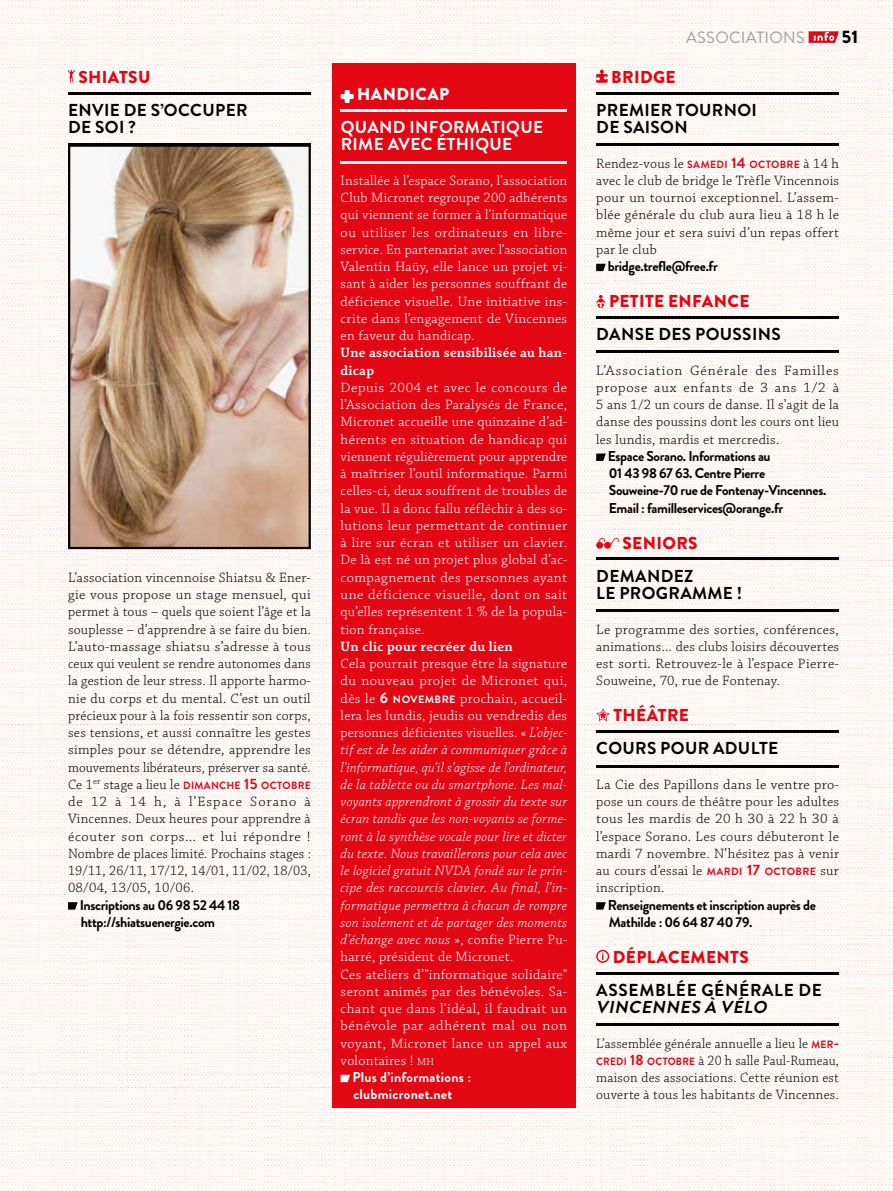
<style>
.page{position:relative;width:893px;height:1191px;background:#fff}
.page>*{position:absolute;margin:0;border:0;box-sizing:border-box;transform-origin:0 0}
.t1{font:900 18px "Brandon Grotesque";color:#000}
.t2{font:700 17.25px/17.2px "Brandon Grotesque";letter-spacing:.02em;color:#000}
.t3{font:900 17.25px "Brandon Grotesque";letter-spacing:.02em;color:#e30613}
.t4{font:700 17.25px/17.2px "Brandon Grotesque";letter-spacing:.02em;color:#fff}
.t5{font:700 17.25px "Brandon Grotesque";letter-spacing:.04em;color:#000}
.t6{font:italic 700 17.25px "Brandon Grotesque";color:#000}
.t7{font:900 17.25px "Brandon Grotesque";letter-spacing:.02em;color:#fff}
.t8{font:16.35px "Brandon Grotesque";letter-spacing:.02em;color:#9d9d9c}
.t9{font:300 14.25px/17.2px "Chaparral Pro";letter-spacing:.02em;color:#000;text-align:justify}
.t10{font:300 14.25px/17.2px "Chaparral Pro";letter-spacing:.02em;color:#fff;text-align:justify}
.t11{font:italic 300 14.25px/17.2px "Chaparral Pro";letter-spacing:.02em;color:#fff}
.t12{font:700 14.25px/17.2px "Brandon Grotesque";letter-spacing:-.025em;color:#000}
.t13{font:300 14.25px/17.2px "Chaparral Pro";letter-spacing:.02em;color:#000;text-align:justify;scale:.96 1}
.t14{font:600 14.25px/17.2px "Chaparral Pro";letter-spacing:.02em;color:#fff}
.t15{font:700 14.25px/17.2px "Brandon Grotesque";letter-spacing:.02em;color:#fff}
.s1{font-family:"Brandon Grotesque";font-weight:700;font-size:10.5px;color:#e30613}
.s2{font-family:"Brandon Grotesque";font-weight:700;font-size:15px;color:#e30613}
.s3{font-style:normal}
.s4{font-family:"Brandon Grotesque";font-weight:700;font-style:normal;font-size:15px}
.s5{font-family:"Brandon Grotesque";font-weight:700;font-style:normal;font-size:10.5px}
.s6{font-style:normal;font-size:10.5px}
</style>
<div class="page">
<img style="left:0;top:0;width:893px;height:1191px">
<svg style="left:809px;top:31px;width:30px;height:12px"></svg>
<hr style="left:68px;top:92px;width:243px;height:2px;background:#000">
<svg style="left:68px;top:70px;width:7px;height:13px"></svg>
<svg style="left:68px;top:144px;width:243px;height:405px;background:#b99c86"></svg>
<svg style="left:68px;top:902px;width:10px;height:7px"></svg>
<hr style="left:596px;top:92px;width:243px;height:2px;background:#000">
<hr style="left:596px;top:144px;width:243px;height:2px;background:#000">
<hr style="left:596px;top:316px;width:243px;height:2px;background:#000">
<hr style="left:596px;top:351px;width:243px;height:2px;background:#000">
<hr style="left:596px;top:558px;width:243px;height:2px;background:#000">
<hr style="left:596px;top:609px;width:243px;height:3px;background:#000">
<hr style="left:596px;top:730px;width:243px;height:2px;background:#000">
<hr style="left:596px;top:765px;width:243px;height:2px;background:#000">
<hr style="left:596px;top:972px;width:243px;height:2px;background:#000">
<hr style="left:596px;top:1023px;width:243px;height:3px;background:#000">
<svg style="left:596px;top:70px;width:12px;height:13px"></svg>
<svg style="left:596px;top:264px;width:10px;height:7px"></svg>
<svg style="left:596px;top:295px;width:10px;height:13px"></svg>
<svg style="left:596px;top:453px;width:10px;height:8px"></svg>
<svg style="left:596px;top:537px;width:23px;height:12px"></svg>
<svg style="left:596px;top:708px;width:14px;height:13px"></svg>
<svg style="left:596px;top:902px;width:10px;height:7px"></svg>
<svg style="left:596px;top:949px;width:13px;height:14px"></svg>
<div style="left:332px;top:64px;width:244px;height:1044px;background:#e30613"></div>
<hr style="left:341px;top:109px;width:226px;height:2px;background:#fff">
<hr style="left:341px;top:161px;width:226px;height:2px;background:#fff">
<svg style="left:341px;top:90px;width:13px;height:13px"></svg>
<svg style="left:341px;top:1074px;width:9px;height:8px"></svg>
<p class="t3" style="left:78px;top:65px;width:74px">SHIATSU</p>
<p class="t2" style="left:68px;top:101px;width:181px">ENVIE DE S’OCCUPER<br>DE SOI ?</p>
<p class="t9" style="left:68px;top:569px;width:244px">L’association vincennoise Shiatsu &amp; Ener&shy;gie vous propose un stage mensuel, qui permet à tous – quels que soient l’âge et la souplesse – d’apprendre à se faire du bien.<br>L’auto-massage shiatsu s’adresse à tous ceux qui veulent se rendre autonomes dans la gestion de leur stress. Il apporte harmo&shy;nie du corps et du mental. C’est un outil précieux pour à la fois ressentir son corps, ses tensions, et aussi connaître les gestes simples pour se détendre, apprendre les mouvements libérateurs, préserver sa santé.<br>Ce 1<sup>er</sup> stage a lieu le <span class="s1">DIMANCHE</span> <span class="s2">15</span> <span class="s1">OCTOBRE </span>de 12 à 14 h, à l’Espace Sorano à Vincennes. Deux heures pour apprendre à écouter son corps… et lui répondre !<br>Nombre de places limité. Prochains stages :<br>19/11, 26/11, 17/12, 14/01, 11/02, 18/03, 08/04, 13/05, 10/06.</p>
<p class="t12" style="left:80px;top:896px;width:162px">Inscriptions au 06 98 52 44 18 http://shiatsuenergie.com</p>
<p class="t7" style="left:357px;top:82px;width:94px">HANDICAP</p>
<p class="t4" style="left:341px;top:119px;width:204px">QUAND INFORMATIQUE<br>RIME AVEC ÉTHIQUE</p>
<p class="t10" style="left:341px;top:172px;width:228px">Installée à l’espace Sorano, l’association Club Micronet regroupe 200 adhérents qui viennent se former à l’informatique ou utiliser les ordinateurs en libre&shy;service. En partenariat avec l’association Valentin Haüy, elle lance un projet vi&shy;sant à aider les personnes souffrant de déficience visuelle. Une initiative ins&shy;crite dans l’engagement de Vincennes en faveur du handicap.</p>
<p class="t14" style="left:341px;top:345px;width:228px">Une association sensibilisée au han&shy;dicap</p>
<p class="t10" style="left:341px;top:379px;width:228px">Depuis 2004 et avec le concours de l’Association des Paralysés de France, Micronet accueille une quinzaine d’ad&shy;hérents en situation de handicap qui viennent régulièrement pour apprendre à maîtriser l’outil informatique. Parmi celles-ci, deux souffrent de troubles de la vue. Il a donc fallu réfléchir à des so&shy;lutions leur permettant de continuer à lire sur écran et utiliser un clavier.<br>De là est né un projet plus global d’ac&shy;compagnement des personnes ayant une déficience visuelle, dont on sait qu’elles représentent 1 % de la popula&shy;tion française.</p>
<p class="t14" style="left:341px;top:638px;width:174px">Un clic pour recréer du lien</p>
<p class="t11" style="left:341px;top:655px;width:228px"><span class="s3">Cela pourrait presque être la signature du nouveau projet de Micronet qui, dès le</span> <span class="s4">6</span> <span class="s5">NOVEMBRE</span> <span class="s3">prochain, accueil&shy;lera les lundis, jeudis ou vendredis des personnes déficientes visuelles. «</span> L’objec&shy;tif est de les aider à communiquer grâce à l’informatique, qu’il s’agisse de l’ordinateur, de la tablette ou du smartphone. Les mal&shy;voyants apprendront à grossir du texte sur écran tandis que les non-voyants se forme&shy;ront à la synthèse vocale pour lire et dicter du texte. Nous travaillerons pour cela avec le logiciel gratuit NVDA fondé sur le prin&shy;cipe des raccourcis clavier. Au final, l’in&shy;formatique permettra à chacun de rompre son isolement et de partager des moments d’échange avec nous <span class="s3">», confie Pierre Pu&shy;harré, président de Micronet.<br>Ces ateliers d’"informatique solidaire" seront animés par des bénévoles. Sa&shy;chant que dans l’idéal, il faudrait un bénévole par adhérent mal ou non voyant, Micronet lance un appel aux volontaires !</span> <span class="s6">MH</span></p>
<p class="t15" style="left:352px;top:1068px;width:120px">Plus d’informations : clubmicronet.net</p>
<p class="t8" style="left:686px;top:26px;width:120px">ASSOCIATIONS</p>
<p class="t1" style="left:842px;top:24px;width:18px">51</p>
<p class="t3" style="left:611px;top:65px;width:66px">BRIDGE</p>
<p class="t2" style="left:596px;top:101px;width:162px">PREMIER TOURNOI<br>DE SAISON</p>
<p class="t9" style="left:596px;top:155px;width:244px">Rendez-vous le <span class="s1">SAMEDI</span> <span class="s2">14</span> <span class="s1">OCTOBRE</span> à 14 h avec le club de bridge le Trèfle Vincennois pour un tournoi exceptionnel. L’assem&shy;blée générale du club aura lieu à 18 h le même jour et sera suivi d’un repas offert par le club</p>
<p class="t12" style="left:608px;top:258px;width:111px">bridge.trefle@free.fr</p>
<p class="t3" style="left:609px;top:289px;width:142px">PETITE ENFANCE</p>
<p class="t2" style="left:596px;top:326px;width:186px">DANSE DES POUSSINS</p>
<p class="t9" style="left:596px;top:362px;width:244px">L’Association Générale des Familles propose aux enfants de 3 ans 1/2 à 5 ans 1/2 un cours de danse. Il s’agit de la danse des poussins dont les cours ont lieu les lundis, mardis et mercredis.</p>
<p class="t12" style="left:608px;top:447px;width:220px">Espace Sorano. Informations au<br>01 43 98 67 63. Centre Pierre Souweine-70 rue de Fontenay-Vincennes.<br>Email : familleservices@orange.fr</p>
<p class="t3" style="left:622px;top:530px;width:77px">SENIORS</p>
<p class="t2" style="left:596px;top:567px;width:147px">DEMANDEZ<br>LE PROGRAMME !</p>
<p class="t9" style="left:596px;top:621px;width:244px">Le programme des sorties, conférences, animations… des clubs loisirs découvertes est sorti. Retrouvez-le à l’espace Pierre-Souweine, 70, rue de Fontenay.</p>
<p class="t3" style="left:613px;top:703px;width:77px">THÉÂTRE</p>
<p class="t2" style="left:596px;top:740px;width:183px">COURS POUR ADULTE</p>
<p class="t9" style="left:596px;top:776px;width:244px">La Cie des Papillons dans le ventre pro&shy;pose un cours de théâtre pour les adultes tous les mardis de 20 h 30 à 22 h 30 à l’espace Sorano. Les cours débuteront le mardi 7 novembre. N’hésitez pas à venir au cours d’essai le <span class="s1">MARDI</span> <span class="s2">17</span> <span class="s1">OCTOBRE</span> sur inscription.</p>
<p class="t12" style="left:608px;top:896px;width:210px">Renseignements et inscription auprès de<br>Mathilde : 06 64 87 40 79.</p>
<p class="t3" style="left:613px;top:944px;width:137px">DÉPLACEMENTS</p>
<p class="t5" style="left:596px;top:978px;width:227px">ASSEMBLÉE GÉNÉRALE DE</p>
<p class="t6" style="left:596px;top:995px;width:176px">VINCENNES À VÉLO</p>
<p class="t13" style="left:596px;top:1035px;width:254px">L’assemblée générale annuelle a lieu le <span class="s1">MER</span><span class="s2">-</span><span class="s1">CREDI</span> <span class="s2">18</span> <span class="s1">OCTOBRE</span> à 20 h salle Paul-Rumeau, maison des associations. Cette réunion est ouverte à tous les habitants de Vincennes.</p>
</div>
